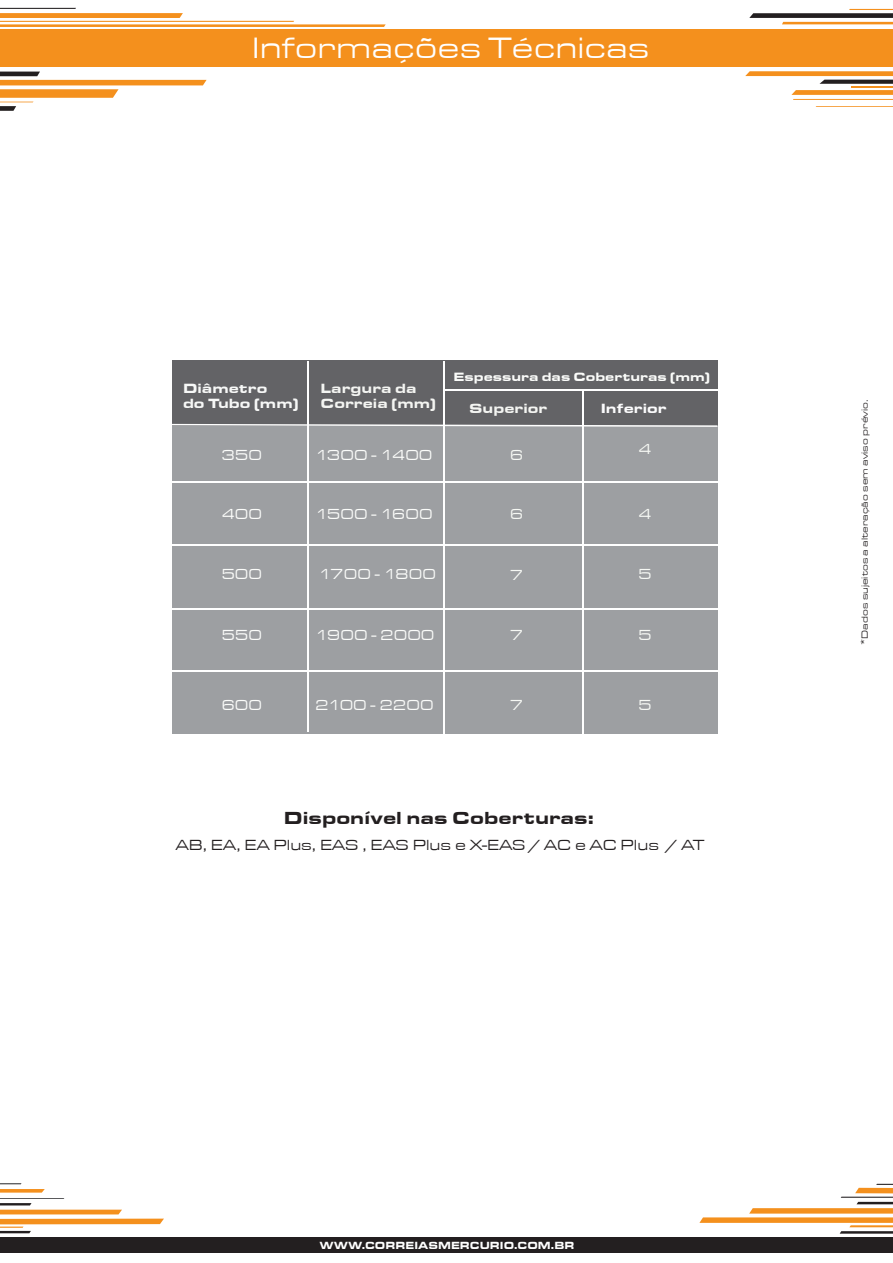
<style>
.page{position:relative;width:893px;height:1263px;background:#fff}
.page>*{position:absolute;margin:0;border:0;box-sizing:border-box;transform-origin:0 0}
.t1{font:30.45px "Eurostile T Regu Exte";color:#fff}
.t2{font:18px "Eurostile T Blac Exte";color:#231f20}
.t3{font:15.15px "Eurostile T Regu Exte";color:#231f20}
.t4{font:15px "Eurostile T Regu Exte";color:#fbfcfa}
.t5{font:15px "Eurostile T Regu Exte";color:#f6f8f4}
.t6{font:13.8px/15.1px "Eurostile T Blac Exte";color:#f4f5f2}
.t7{font:13.8px/15.1px "Eurostile T Blac Exte";color:#f7f8f7}
.t8{font:13.8px "Eurostile T Blac Exte";color:#fbfbfc}
.t9{font:12.45px "Eurostile T Blac Exte";color:#fbfcfa}
.t10{font:10.65px "Eurostile T Blac Exte";color:#fff;scale:.93 1}
.t11{font:9.15px "Eurostile T Regu Exte";color:#231f20}
</style>
<div class="page">
<div style="left:0;top:29px;width:893px;height:38px;background:#f4901d"></div>
<svg style="left:0;top:8px;width:386px;height:19px"></svg>
<svg style="left:749px;top:9px;width:144px;height:15px"></svg>
<svg style="left:745px;top:71px;width:148px;height:13px"></svg>
<svg style="left:791px;top:90px;width:102px;height:10px"></svg>
<div style="left:172px;top:396px;width:545px;height:338px;background:#9d9fa2"></div>
<div style="left:172px;top:360px;width:545px;height:66px;background:#636366"></div>
<hr style="left:307px;top:361px;width:1px;height:371px;background:#fff">
<hr style="left:444px;top:361px;width:1px;height:373px;background:#fff">
<hr style="left:582px;top:390px;width:1px;height:344px;background:#fff">
<svg style="left:172px;top:424px;width:545px;height:3px"></svg>
<hr style="left:443px;top:389px;width:274px;height:1px;background:#fff">
<hr style="left:172px;top:481px;width:545px;height:2px;background:#fff">
<hr style="left:172px;top:544px;width:545px;height:2px;background:#fff">
<hr style="left:172px;top:608px;width:545px;height:2px;background:#fff">
<hr style="left:172px;top:671px;width:545px;height:1px;background:#fff">
<div style="left:0;top:1237px;width:893px;height:15px;background:#231f20"></div>
<hr style="left:851px;top:87px;width:42px;height:1px;background:#f4901d">
<svg style="left:816px;top:106px;width:77px;height:1px"></svg>
<svg style="left:0;top:1183px;width:45px;height:9px"></svg>
<svg style="left:0;top:1198px;width:164px;height:35px"></svg>
<svg style="left:699px;top:1184px;width:194px;height:50px"></svg>
<svg style="left:0;top:72px;width:207px;height:39px"></svg>
<h1 class="t1" style="left:252px;top:31px;width:399px">Informações Técnicas</h1>
<p class="t7" style="left:183px;top:380px;width:117px">Diâmetro<br>do Tubo (mm)</p>
<p class="t6" style="left:321px;top:381px;width:117px">Largura da<br>Correia (mm)</p>
<p class="t4" style="left:221px;top:446px;width:42px">350</p>
<p class="t4" style="left:315px;top:446px;width:119px">1300 - 1400</p>
<p class="t9" style="left:453px;top:370px;width:258px">Espessura das Coberturas (mm)</p>
<p class="t6" style="left:469px;top:401px;width:80px">Superior</p>
<p class="t8" style="left:601px;top:401px;width:67px">Inferior</p>
<p class="t5" style="left:510px;top:446px;width:15px">6</p>
<p class="t5" style="left:638px;top:441px;width:15px">4</p>
<p class="t4" style="left:221px;top:506px;width:42px">400</p>
<p class="t4" style="left:315px;top:506px;width:119px">1500 - 1600</p>
<p class="t5" style="left:510px;top:506px;width:15px">6</p>
<p class="t5" style="left:638px;top:506px;width:15px">4</p>
<p class="t4" style="left:221px;top:566px;width:42px">500</p>
<p class="t4" style="left:319px;top:566px;width:119px">1700 - 1800</p>
<p class="t5" style="left:510px;top:567px;width:15px">7</p>
<p class="t5" style="left:638px;top:566px;width:15px">5</p>
<p class="t4" style="left:221px;top:627px;width:42px">550</p>
<p class="t4" style="left:315px;top:627px;width:121px">1900 - 2000</p>
<p class="t5" style="left:510px;top:627px;width:15px">7</p>
<p class="t5" style="left:638px;top:627px;width:15px">5</p>
<p class="t4" style="left:221px;top:697px;width:42px">600</p>
<p class="t4" style="left:315px;top:697px;width:120px">2100 - 2200</p>
<p class="t5" style="left:510px;top:697px;width:15px">7</p>
<p class="t5" style="left:638px;top:697px;width:15px">5</p>
<p class="t2" style="left:284px;top:808px;width:312px">Disponível nas Coberturas:</p>
<p class="t3" style="left:176px;top:837px;width:530px">AB, EA, EA Plus, EAS , EAS Plus e X-EAS / AC e AC Plus / AT</p>
<p class="t11" style="left:860px;top:645px;width:247px;rotate:-90deg">*Dados sujeitos a alteração sem aviso prévio.</p>
<p class="t10" style="left:319px;top:1239px;width:276px">WWW.CORREIASMERCURIO.COM.BR</p>
</div>
